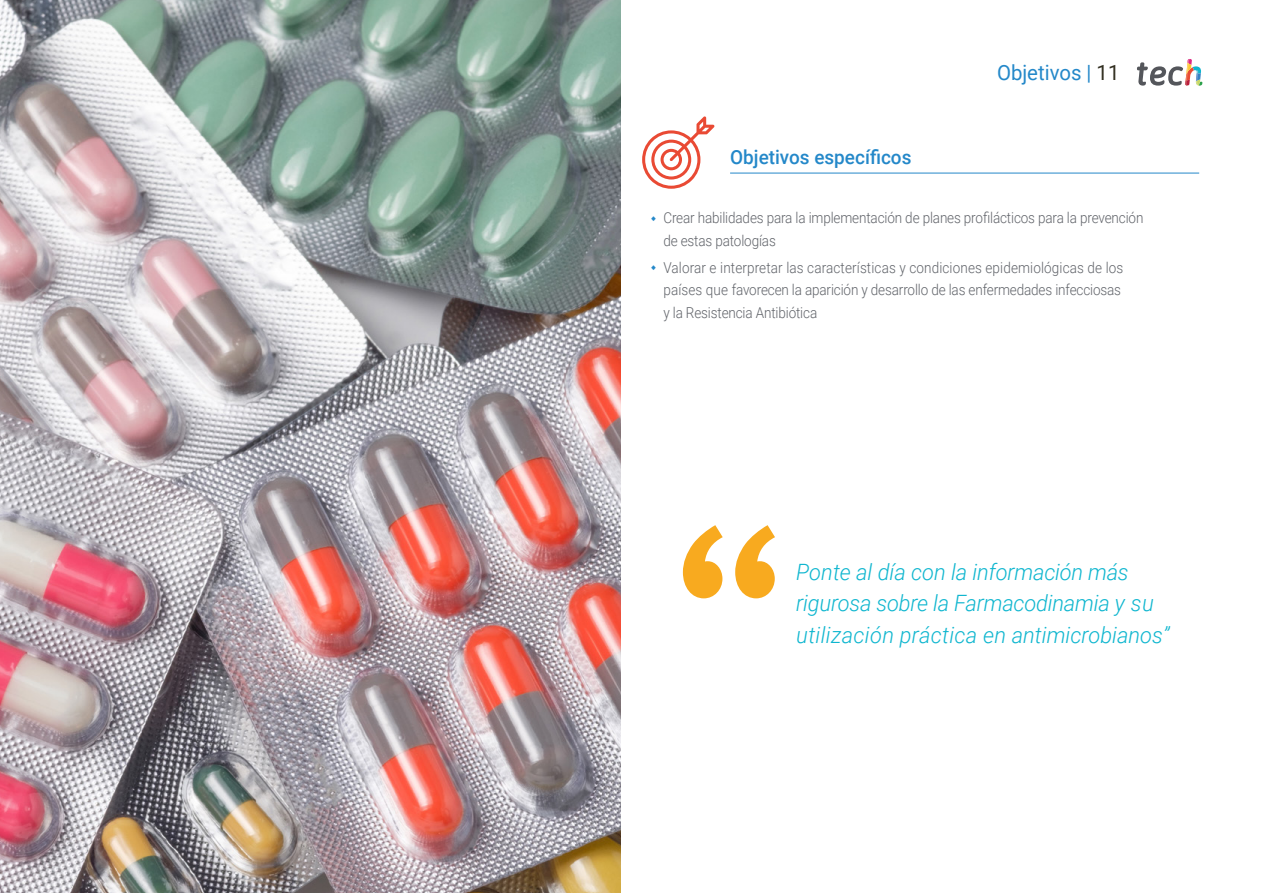
<style>
.page{position:relative;width:1263px;height:893px;background:#fff}
.page>*{position:absolute;margin:0;border:0;box-sizing:border-box;transform-origin:0 0}
.t1{font:italic 300 22.5px/31.5px "Roboto";color:#0fb6cf}
.t2{font:21px "Roboto";color:#2488c9}
.t3{font:500 19.5px "Roboto";color:#2488c9}
.t4{font:300 15px/22.5px "Roboto";letter-spacing:-.01em;color:#61646a;scale:.9 1}
.s1{color:#312e20}
</style>
<div class="page">
<hr style="left:730px;top:173px;width:469px;height:1px;background:#2488c9">
<svg style="left:642px;top:116px;width:72px;height:73px"></svg>
<img style="left:0;top:0;width:621px;height:893px">
<svg style="left:683px;top:525px;width:92px;height:73px"></svg>
<svg style="left:1137px;top:59px;width:65px;height:27px"></svg>
<h3 class="t3" style="left:730px;top:144px;width:183px">Objetivos específicos</h3>
<h2 class="t2" style="left:997px;top:57px;width:124px">Objetivos | <span class="s1">11</span></h2>
<p class="t4" style="left:663px;top:206px;width:535px">Crear habilidades para la implementación de planes profilácticos para la prevención de estas patologías</p>
<p class="t4" style="left:663px;top:255px;width:513px">Valorar e interpretar las características y condiciones epidemiológicas de los países que favorecen la aparición y desarrollo de las enfermedades infecciosas y la Resistencia Antibiótica</p>
<h1 class="t1" style="left:796px;top:555px;width:375px">Ponte al día con la información más rigurosa sobre la Farmacodinamia y su utilización práctica en antimicrobianos”</h1>
</div>
